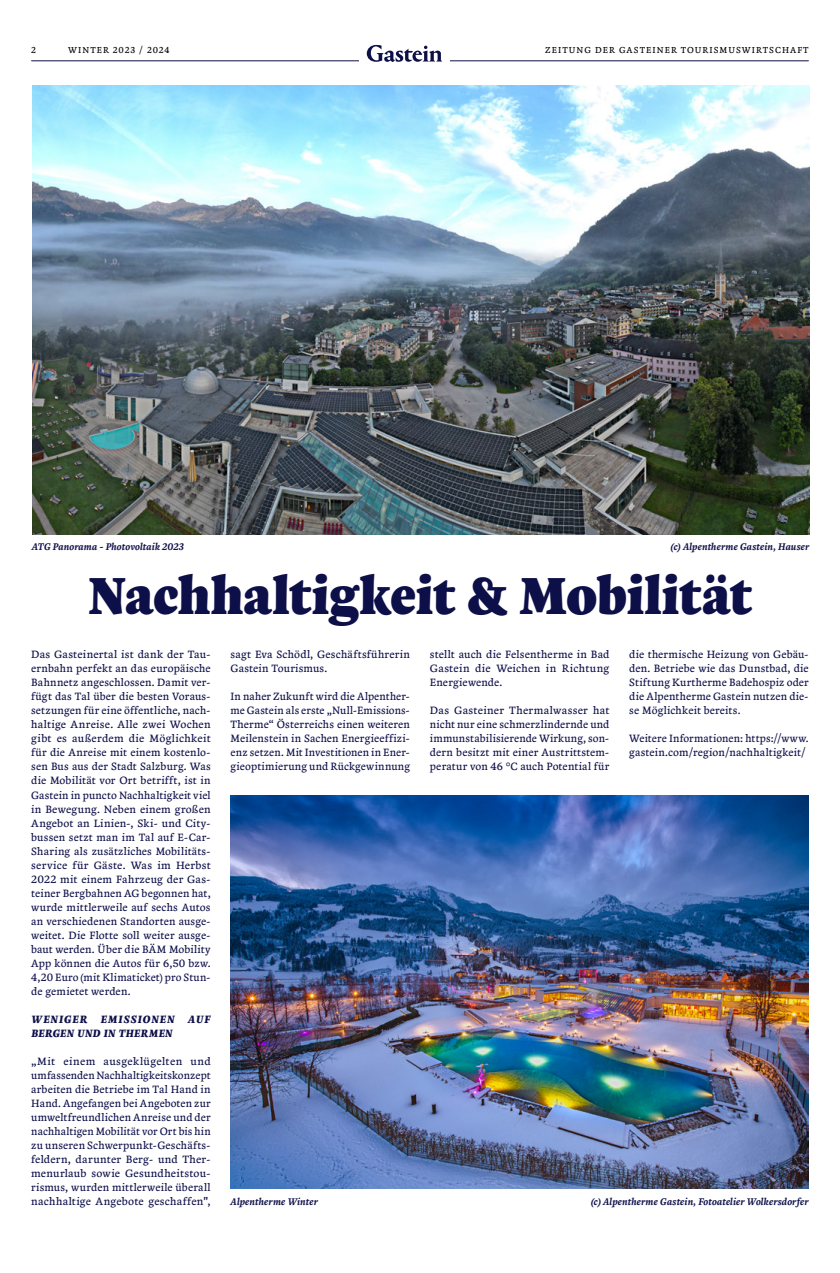
<style>
.page{position:relative;width:840px;height:1273px;background:#fff}
.page>*{position:absolute;margin:0;border:0;box-sizing:border-box;transform-origin:0 0}
.t1{font:900 54px "Zenon";letter-spacing:-.02em;color:#0d0f48;scale:.9 1}
.t2{font:11px/14px "Zenon";letter-spacing:.015em;color:#0d0f48;text-align:justify}
.t3{font:italic 700 11px/14px "Zenon";letter-spacing:.07em;color:#0d0f48}
.t4{font:italic 500 10px "Zenon";letter-spacing:.005em;color:#0d0f48}
.t5{font:9px "Zenon";letter-spacing:.115em;color:#000}
.t6{font:9px "Zenon";letter-spacing:.09em;color:#000}
</style>
<div class="page">
<img style="left:32px;top:85px;width:777px;height:450px">
<img style="left:230px;top:795px;width:578px;height:393px">
<hr style="left:31px;top:61px;width:777px;height:1px;background:#0d0f48">
<div style="left:359px;top:45px;width:90px;height:21px;background:#fff"></div>
<svg style="left:366px;top:45px;width:76px;height:17px"></svg>
<p class="t5" style="left:31px;top:43px;width:6px">2</p>
<p class="t6" style="left:68px;top:43px;width:103px">WINTER 2023 / 2024</p>
<p class="t5" style="left:545px;top:43px;width:265px">ZEITUNG DER GASTEINER TOURISMUSWIRTSCHAFT</p>
<p class="t4" style="left:32px;top:539px;width:153px">ATG Panorama - Photovoltaik 2023</p>
<p class="t4" style="left:670px;top:539px;width:140px">(c) Alpentherme Gastein, Hauser</p>
<h1 class="t1" style="left:88px;top:554px;width:739px">Nachhaltigkeit &amp; Mobilität</h1>
<p class="t2" style="left:230px;top:647px;width:181px">sagt Eva Schödl, Geschäftsführerin<br>Gastein Tourismus.</p>
<p class="t2" style="left:230px;top:689px;width:181px">In naher Zukunft wird die Alpenther&shy;me Gastein als erste „Null-Emissions-Therme“ Österreichs einen weiteren Meilenstein in Sachen Energieeffizi&shy;enz setzen. Mit Investitionen in Ener&shy;gieoptimierung und Rückgewinnung</p>
<p class="t2" style="left:31px;top:647px;width:181px">Das Gasteinertal ist dank der Tau&shy;ernbahn perfekt an das europäische Bahnnetz angeschlossen. Damit ver&shy;fügt das Tal über die besten Voraus&shy;setzungen für eine öffentliche, nach&shy;haltige Anreise. Alle zwei Wochen gibt es außerdem die Möglichkeit für die Anreise mit einem kostenlo&shy;sen Bus aus der Stadt Salzburg. Was die Mobilität vor Ort betrifft, ist in Gastein in puncto Nachhaltigkeit viel in Bewegung. Neben einem großen Angebot an Linien-, Ski- und City&shy;bussen setzt man im Tal auf E-Car-Sharing als zusätzliches Mobilitäts&shy;service für Gäste. Was im Herbst 2022 mit einem Fahrzeug der Gas&shy;teiner Bergbahnen AG begonnen hat, wurde mittlerweile auf sechs Autos an verschiedenen Standorten ausge&shy;weitet. Die Flotte soll weiter ausge&shy;baut werden. Über die BÄM Mobility App können die Autos für 6,50 bzw.<br>4,20 Euro (mit Klimaticket) pro Stun&shy;de gemietet werden.</p>
<p class="t3" style="left:31px;top:1011px;width:180px">WENIGER EMISSIONEN AUF<br>BERGEN UND IN THERMEN</p>
<p class="t2" style="left:31px;top:1053px;width:181px">„Mit einem ausgeklügelten und umfassenden Nachhaltigkeitskonzept arbeiten die Betriebe im Tal Hand in Hand. Angefangen bei Angeboten zur umweltfreundlichen Anreise und der nachhaltigen Mobilität vor Ort bis hin zu unseren Schwerpunkt-Geschäfts&shy;feldern, darunter Berg- und Ther&shy;menurlaub sowie Gesundheitstou&shy;rismus, wurden mittlerweile überall nachhaltige Angebote geschaffen",</p>
<p class="t2" style="left:429px;top:647px;width:181px">stellt auch die Felsentherme in Bad Gastein die Weichen in Richtung Energiewende.</p>
<p class="t2" style="left:429px;top:703px;width:181px">Das Gasteiner Thermalwasser hat nicht nur eine schmerzlindernde und immunstabilisierende Wirkung, son&shy;dern besitzt mit einer Austrittstem&shy;peratur von 46 °C auch Potential für</p>
<p class="t2" style="left:629px;top:647px;width:181px">die thermische Heizung von Gebäu&shy;den. Betriebe wie das Dunstbad, die Stiftung Kurtherme Badehospiz oder die Alpentherme Gastein nutzen die&shy;se Möglichkeit bereits.</p>
<p class="t2" style="left:629px;top:731px;width:181px">Weitere Informationen: https://www. gastein.com/region/nachhaltigkeit/</p>
<p class="t4" style="left:230px;top:1194px;width:89px">Alpentherme Winter</p>
<p class="t4" style="left:590px;top:1194px;width:219px">(c) Alpentherme Gastein, Fotoatelier Wolkersdorfer</p>
</div>
